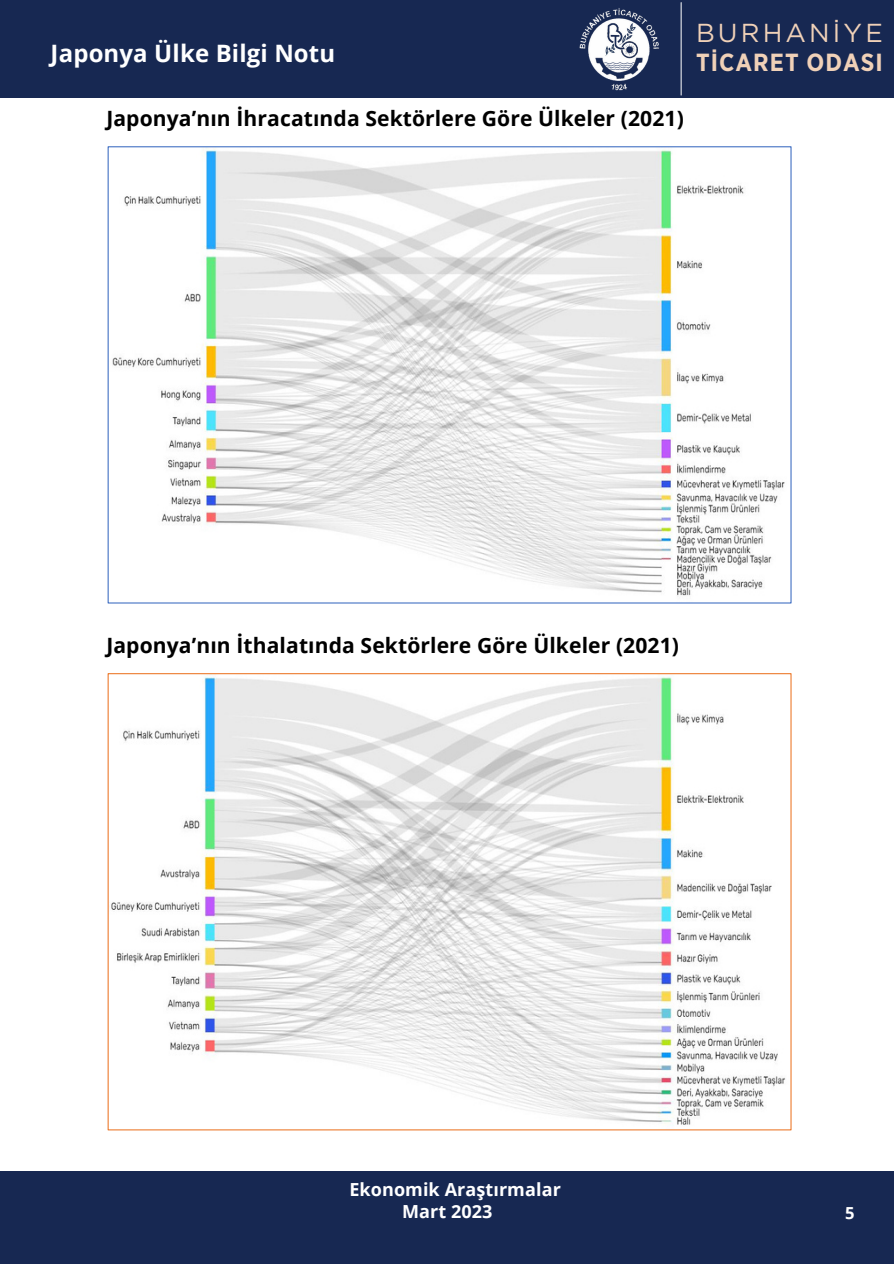
<style>
.page{position:relative;width:894px;height:1264px;background:#fff}
.page>*{position:absolute;margin:0;border:0;box-sizing:border-box;transform-origin:0 0}
.t1{font:25.95px "Gotham";letter-spacing:.12em;color:#f0d1b8}
.t2{font:700 24.75px "Gotham Narrow";letter-spacing:.045em;color:#f0d1b8}
.t3{font:700 24px "Open Sans";letter-spacing:.005em;color:#fff}
.t4{font:700 21px "Open Sans";letter-spacing:.005em;color:#000}
.t5{font:700 18px/21.5px "Open Sans";letter-spacing:.005em;color:#fff}
.t6{font:700 16.5px "Open Sans";color:#fff}
</style>
<div class="page">
<div style="left:0;top:1171px;width:893px;height:92px;background:#172852"></div>
<div style="left:0;top:1px;width:893px;height:97px;background:#172852"></div>
<img style="left:112px;top:148px;width:673px;height:448px">
<img style="left:111px;top:677px;width:674px;height:448px">
<hr style="left:680px;top:3px;width:1px;height:92px;background:#fff">
<img style="left:579px;top:8px;width:80px;height:83px">
<p class="t3" style="left:51px;top:37px;width:286px">Japonya Ülke Bilgi Notu</p>
<p class="t1" style="left:695px;top:21px;width:188px">BURHANİYE</p>
<p class="t2" style="left:695px;top:51px;width:188px">TİCARET ODASI</p>
<p class="t4" style="left:106px;top:103px;width:578px">Japonya’nın İhracatında Sektörlere Göre Ülkeler (2021)</p>
<p class="t4" style="left:106px;top:630px;width:574px">Japonya’nın İthalatında Sektörlere Göre Ülkeler (2021)</p>
<p class="t5" style="left:402px;top:1178px;width:160px;text-indent:-53px">Ekonomik Araştırmalar<br>Mart 2023</p>
<p class="t6" style="left:845px;top:1201px;width:11px">5</p>
</div>
